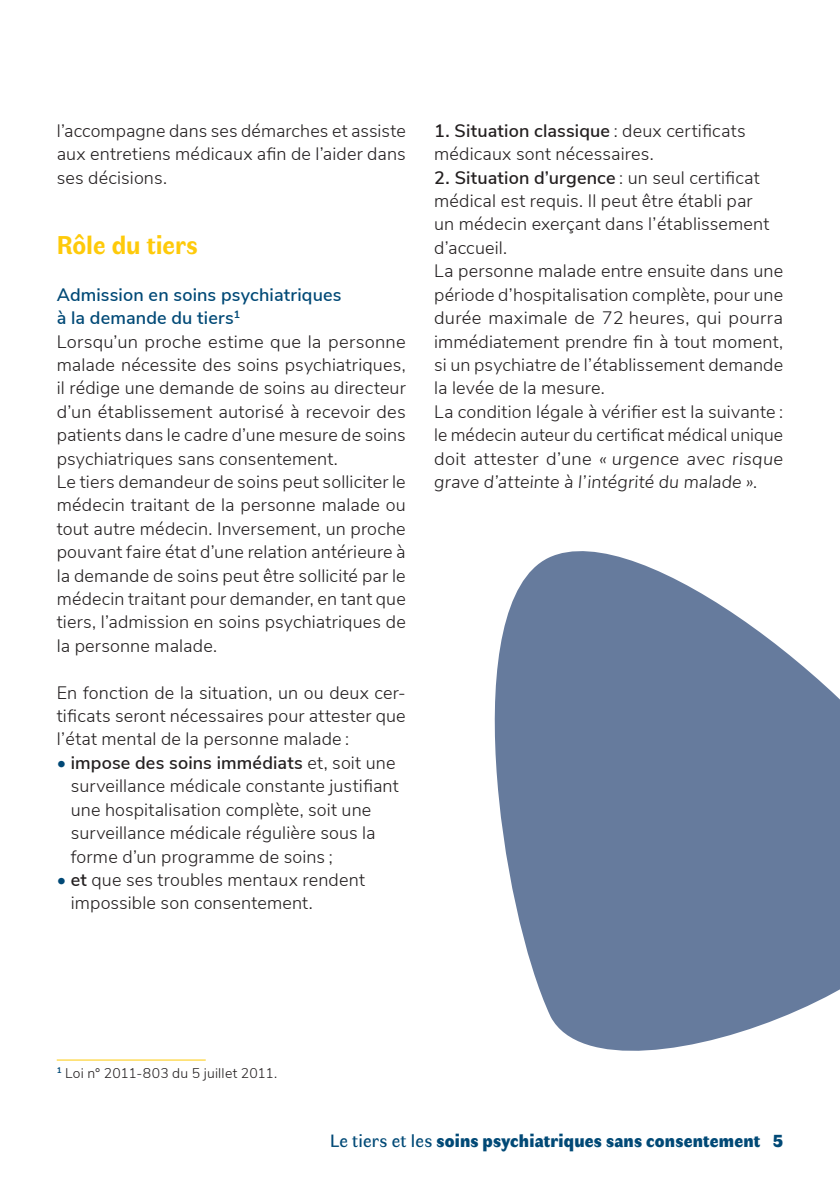
<style>
.page{position:relative;width:840px;height:1191px;background:#fff}
.page>*{position:absolute;margin:0;border:0;box-sizing:border-box;transform-origin:0 0}
.t1{font:700 26px "Faune Text";letter-spacing:-.005em;color:#feca0a}
.t2{font:300 18px/23.4px "Nunito Sans";letter-spacing:.01em;color:#231f20}
.t3{font:900 18px "Faune Display";letter-spacing:.01em;color:#014976}
.t4{font:300 14px "Nunito Sans";letter-spacing:.015em;color:#231f20}
.s1{font-weight:600;color:#014976}
.s2{color:#014976}
.s3{font-weight:600}
.s4{font-style:italic}
.s5{font-family:"Faune Text";font-weight:400}
</style>
<div class="page">
<hr style="left:57px;top:1059px;width:149px;height:1px;background:#feca0a">
<svg style="left:494px;top:551px;width:345px;height:500px;fill:#667b9d"></svg>
<p class="t2" style="left:57px;top:118px;width:350px;text-align:justify">l’accompagne dans ses démarches et assiste aux entretiens médicaux afin de l’aider dans ses décisions.</p>
<h1 class="t1" style="left:57px;top:227px;width:142px">Rôle du tiers</h1>
<p class="t2" style="left:57px;top:282px;width:350px"><span class="s1">Admission en soins psychiatriques<br>à la demande du tiers</span><sup>1<br></sup>Lorsqu’un proche estime que la personne malade nécessite des soins psychiatriques, il rédige une demande de soins au directeur d’un établissement autorisé à recevoir des patients dans le cadre d’une mesure de soins psychiatriques sans consentement.<br>Le tiers demandeur de soins peut solliciter le médecin traitant de la personne malade ou tout autre médecin. Inversement, un proche pouvant faire état d’une relation antérieure à la demande de soins peut être sollicité par le médecin traitant pour demander, en tant que tiers, l’admission en soins psychiatriques de la personne malade.</p>
<p class="t2" style="left:57px;top:679px;width:350px;text-align:justify">En fonction de la situation, un ou deux cer&shy;tificats seront nécessaires pour attester que l’état mental de la personne malade :</p>
<p class="t2" style="left:71px;top:750px;width:329px;text-indent:-14px"><span class="s2">•</span> <span class="s3">impose des soins immédiats</span> et, soit une surveillance médicale constante justifiant une hospitalisation complète, soit une surveillance médicale régulière sous la forme d’un programme de soins ;</p>
<p class="t2" style="left:71px;top:867px;width:295px;text-indent:-14px"><span class="s2">•</span> <span class="s3">et</span> que ses troubles mentaux rendent impossible son consentement.</p>
<p class="t2" style="left:434px;top:118px;width:313px"><span class="s3">1. Situation classique</span> : deux certificats médicaux sont nécessaires.</p>
<p class="t2" style="left:434px;top:165px;width:350px"><span class="s3">2. Situation d’urgence</span> : un seul certificat médical est requis. Il peut être établi par<br>un médecin exerçant dans l’établissement d’accueil.<br>La personne malade entre ensuite dans une période d’hospitalisation complète, pour une durée maximale de 72 heures, qui pourra immédiatement prendre fin à tout moment, si un psychiatre de l’établissement demande la levée de la mesure.<br>La condition légale à vérifier est la suivante : le médecin auteur du certificat médical unique doit attester d’une <span class="s4">« urgence avec risque grave d’atteinte à l’intégrité du malade »</span>.</p>
<p class="t4" style="left:57px;top:1062px;width:222px"><sup>1</sup> Loi n° 2011-803 du 5 juillet 2011.</p>
<p class="t3" style="left:330px;top:1127px;width:454px"><span class="s5">Le tiers et les</span> soins psychiatriques sans consentement 5</p>
</div>
